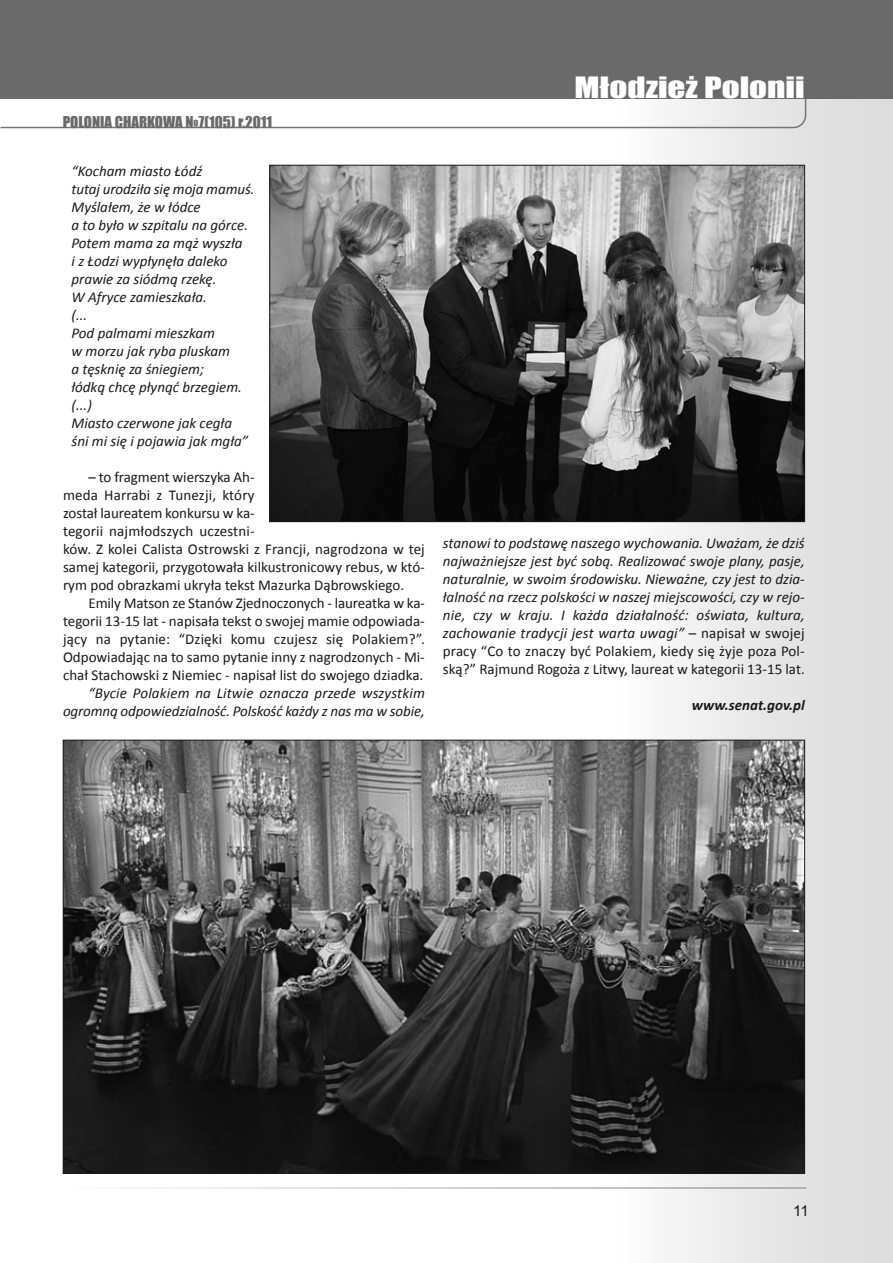
<style>
.page{position:relative;width:893px;height:1263px;background:#fff}
.page>*{position:absolute;margin:0;border:0;box-sizing:border-box;transform-origin:0 0}
.t1{font:27px "Impact";color:#fff;scale:1.3 1}
.t2{font:italic 15px/18px "Calibri";color:#191919}
.t3{font:15px/18px "Calibri";color:#191919}
.t4{font:15px "Impact";color:#6a6a6a}
.t5{font:italic 700 15px "Calibri";color:#191919}
.t6{font:15px "Arial";color:#191919}
.s1{font-style:normal}
</style>
<div class="page">
<img style="left:615px;top:99px;width:278px;height:1164px">
<svg style="left:0;top:99px;width:807px;height:30px"></svg>
<div style="left:0;top:0;width:893px;height:99px;background:#6a6a6a"></div>
<img style="left:155px;top:1187px;width:651px;height:2px">
<img style="left:272px;top:167px;width:531px;height:353px">
<img style="left:65px;top:742px;width:738px;height:430px">
<p class="t4" style="left:63px;top:112px;width:211px">POLONIA CHARKOWA №7(105) r.2011</p>
<p class="t2" style="left:72px;top:164px;width:185px">“Kocham miasto Łódź<br>tutaj urodziła się moja mamuś.<br>Myślałem, że w łódce<br>a to było w szpitalu na górce.<br>Potem mama za mąż wyszła<br>i z Łodzi wypłynęła daleko prawie za siódmą rzekę.<br>W Afryce zamieszkała.<br>(...<br>Pod palmami mieszkam<br>w morzu jak ryba pluskam<br>a tęsknię za śniegiem;<br>łódką chcę płynąć brzegiem. (...)<br>Miasto czerwone jak cegła<br>śni mi się i pojawia jak mgła”</p>
<p class="t3" style="left:63px;top:470px;width:363px;text-indent:26px">– to fragment wierszyka Ah-<br>meda Harrabi z Tunezji, który<br>został laureatem konkursu w ka-<br>tegorii najmłodszych uczestni-<br>ków. Z kolei Calista Ostrowski z Francji, nagrodzona w tej samej kategorii, przygotowała kilkustronicowy rebus, w któ&shy;rym pod obrazkami ukryła tekst Mazurka Dąbrowskiego.</p>
<p class="t3" style="left:63px;top:596px;width:363px;text-align:justify;text-indent:26px">Emily Matson ze Stanów Zjednoczonych - laureatka w ka&shy;tegorii 13-15 lat - napisała tekst o swojej mamie odpowiada&shy;jący na pytanie: “Dzięki komu czujesz się Polakiem?”.<br>Odpowiadając na to samo pytanie inny z nagrodzonych - Mi&shy;chał Stachowski z Niemiec - napisał list do swojego dziadka.</p>
<p class="t2" style="left:63px;top:686px;width:363px;text-align:right">“Bycie Polakiem na Litwie oznacza przede wszystkim ogromną odpowiedzialność. Polskość każdy z nas ma w sobie,</p>
<h1 class="t1" style="left:574px;top:71px;width:179px">Młodzież Polonii</h1>
<p class="t2" style="left:443px;top:535px;width:363px;text-align:justify">stanowi to podstawę naszego wychowania. Uważam, że dziś najważniejsze jest być sobą. Realizować swoje plany, pasje, naturalnie, w swoim środowisku. Nieważne, czy jest to dzia&shy;łalność na rzecz polskości w naszej miejscowości, czy w rejo&shy;nie, czy w kraju. I każda działalność: oświata, kultura, zachowanie tradycji jest warta uwagi” <span class="s1">– napisał w swojej pracy “Co to znaczy być Polakiem, kiedy się żyje poza Pol&shy;ską?” Rajmund Rogoża z Litwy, laureat w kategorii 13-15 lat.</span></p>
<p class="t5" style="left:692px;top:699px;width:114px">www.senat.gov.pl</p>
<p class="t6" style="left:793px;top:1203px;width:17px">11</p>
</div>
